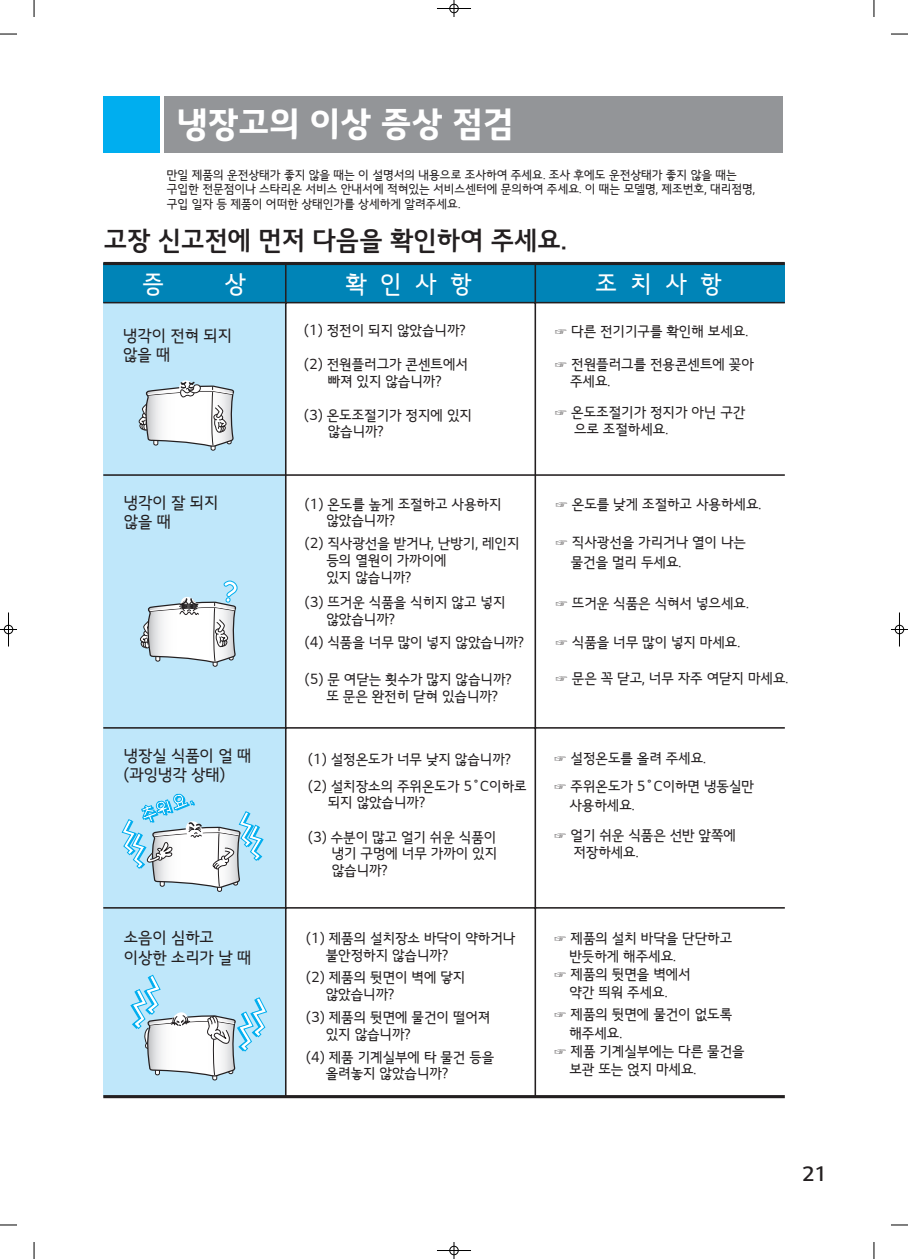
<style>
.page{position:relative;width:908px;height:1259px;background:#fff}
.page>*{position:absolute;margin:0;border:0;box-sizing:border-box;transform-origin:0 0}
.t1{font:34px "LG Sm Ha B";color:#fff}
.t2{font:26px "LG Sm Ha SB";color:#231f20}
.t3{font:24px "LG Sm Ha R";color:#fff}
.t4{font:20px "LG Sm Ha SB";color:#231f20}
.t5{font:16px/19.2px "LG Sm Ha R";color:#231f20}
.t6{font:14px/16.8px "LG Sm Ha R";color:#231f20}
.t7{font:12px/14.4px "LG Sm Ha R";color:#231f20}
</style>
<div class="page">
<div style="left:164px;top:96px;width:618px;height:57px;background:#939598"></div>
<div style="left:103px;top:96px;width:57px;height:57px;background:#00aeef"></div>
<div style="left:103px;top:263px;width:182px;height:40px;background:#0084b7"></div>
<div style="left:103px;top:303px;width:182px;height:793px;background:#bfe7fa"></div>
<div style="left:285px;top:263px;width:499px;height:40px;background:#0084b7"></div>
<hr style="left:103px;top:262px;width:681px;height:3px;background:#231f20">
<hr style="left:103px;top:474px;width:681px;height:2px;background:#231f20">
<hr style="left:103px;top:1095px;width:681px;height:3px;background:#231f20">
<hr style="left:534px;top:263px;width:2px;height:833px;background:#231f20">
<hr style="left:285px;top:263px;width:1px;height:833px;background:#231f20">
<hr style="left:103px;top:302px;width:681px;height:1px;background:#231f20">
<hr style="left:103px;top:907px;width:681px;height:1px;background:#231f20">
<hr style="left:103px;top:727px;width:681px;height:1px;background:#231f20">
<svg style="left:0;top:1224px;width:17px;height:1px"></svg>
<svg style="left:0;top:34px;width:17px;height:1px"></svg>
<svg style="left:891px;top:1224px;width:16px;height:1px"></svg>
<svg style="left:891px;top:34px;width:16px;height:1px"></svg>
<svg style="left:34px;top:1242px;width:1px;height:17px"></svg>
<svg style="left:873px;top:1242px;width:1px;height:17px"></svg>
<svg style="left:34px;top:0;width:1px;height:17px"></svg>
<svg style="left:873px;top:0;width:1px;height:17px"></svg>
<svg style="left:453px;top:0;width:1px;height:17px"></svg>
<svg style="left:453px;top:1242px;width:1px;height:17px"></svg>
<svg style="left:0;top:629px;width:17px;height:1px"></svg>
<hr style="left:437px;top:8px;width:34px;height:1px;background:#000">
<div style="left:449px;top:4px;width:9px;height:9px;border:1px solid #000;border-radius:50%"></div>
<hr style="left:437px;top:1250px;width:34px;height:1px;background:#000">
<div style="left:449px;top:1246px;width:9px;height:9px;border:1px solid #000;border-radius:50%"></div>
<hr style="left:8px;top:612px;width:1px;height:34px;background:#000">
<div style="left:4px;top:625px;width:9px;height:9px;border:1px solid #000;border-radius:50%"></div>
<hr style="left:898px;top:612px;width:1px;height:34px;background:#000">
<div style="left:894px;top:625px;width:9px;height:9px;border:1px solid #000;border-radius:50%"></div>
<svg style="left:140px;top:580px;width:98px;height:87px"></svg>
<svg style="left:138px;top:380px;width:97px;height:71px"></svg>
<svg style="left:121px;top:793px;width:142px;height:99px"></svg>
<svg style="left:130px;top:974px;width:137px;height:107px"></svg>
<h1 class="t1" style="left:177px;top:106px;width:338px">냉장고의 이상 증상 점검</h1>
<p class="t7" style="left:167px;top:168px;width:589px">만일 제품의 운전상태가 좋지 않을 때는 이 설명서의 내용으로 조사하여 주세요. 조사 후에도 운전상태가 좋지 않을 때는 구입한 전문점이나 스타리온 서비스 안내서에 적혀있는 서비스센터에 문의하여 주세요. 이 때는 모델명, 제조번호, 대리점명, 구입 일자 등 제품이 어떠한 상태인가를 상세하게 알려주세요.</p>
<h2 class="t2" style="left:104px;top:226px;width:464px">고장 신고전에 먼저 다음을 확인하여 주세요.</h2>
<h3 class="t3" style="left:345px;top:271px;width:127px">확 인 사 항</h3>
<h3 class="t3" style="left:595px;top:271px;width:127px">조 치 사 항</h3>
<h3 class="t3" style="left:142px;top:271px;width:23px">증</h3>
<h3 class="t3" style="left:224px;top:271px;width:23px">상</h3>
<p class="t5" style="left:123px;top:326px;width:110px">냉각이 전혀 되지 않을 때</p>
<p class="t6" style="left:304px;top:322px;width:163px">(1) 정전이 되지 않았습니까?</p>
<p class="t6" style="left:554px;top:323px;width:195px">☞ 다른 전기기구를 확인해 보세요.</p>
<p class="t6" style="left:570px;top:357px;width:185px;text-indent:-16px">☞ 전원플러그를 전용콘센트에 꽂아 주세요.</p>
<p class="t6" style="left:304px;top:356px;width:165px;text-align:center">(2) 전원플러그가 콘센트에서 빠져 있지 않습니까?</p>
<p class="t6" style="left:327px;top:407px;width:146px;text-indent:-24px">(3) 온도조절기가 정지에 있지 않습니까?</p>
<p class="t6" style="left:573px;top:405px;width:173px;text-indent:-20px">☞ 온도조절기가 정지가 아닌 구간 으로 조절하세요.</p>
<p class="t5" style="left:124px;top:493px;width:96px">냉각이 잘 되지 않을 때</p>
<p class="t6" style="left:326px;top:496px;width:176px;text-indent:-22px">(1) 온도를 높게 조절하고 사용하지 않았습니까?</p>
<p class="t6" style="left:326px;top:535px;width:194px;text-indent:-22px">(2) 직사광선을 받거나, 난방기, 레인지 등의 열원이 가까이에<br>있지 않습니까?</p>
<p class="t6" style="left:326px;top:594px;width:180px;text-indent:-22px">(3) 뜨거운 식품을 식히지 않고 넣지 않았습니까?</p>
<p class="t6" style="left:305px;top:634px;width:221px">(4) 식품을 너무 많이 넣지 않았습니까?</p>
<p class="t6" style="left:305px;top:671px;width:208px;text-align:center">(5) 문 여닫는 횟수가 많지 않습니까? 또 문은 완전히 닫혀 있습니까?</p>
<p class="t6" style="left:555px;top:496px;width:207px">☞ 온도를 낮게 조절하고 사용하세요.</p>
<p class="t6" style="left:570px;top:533px;width:177px;line-height:19.4px;text-indent:-16px">☞ 직사광선을 가리거나 열이 나는 물건을 멀리 두세요.</p>
<p class="t6" style="left:555px;top:595px;width:195px">☞ 뜨거운 식품은 식혀서 넣으세요.</p>
<p class="t6" style="left:555px;top:634px;width:186px">☞ 식품을 너무 많이 넣지 마세요.</p>
<p class="t6" style="left:555px;top:670px;width:234px">☞ 문은 꼭 닫고, 너무 자주 여닫지 마세요.</p>
<p class="t5" style="left:124px;top:746px;width:129px">냉장실 식품이 얼 때 (과잉냉각 상태)</p>
<p class="t6" style="left:308px;top:746px;width:220px;line-height:26.6px">(1) 설정온도가 너무 낮지 않습니까? (2) 설치장소의 주위온도가 5˚C이하로</p>
<p class="t6" style="left:327px;top:794px;width:99px">되지 않았습니까?</p>
<p class="t6" style="left:553px;top:745px;width:202px;line-height:27.2px">☞ 설정온도를 올려 주세요.<br>☞ 주위온도가 5˚C이하면 냉동실만</p>
<p class="t6" style="left:569px;top:797px;width:67px">사용하세요.</p>
<p class="t6" style="left:331px;top:829px;width:167px;text-align:justify;text-indent:-24px">(3) 수분이 많고 얼기 쉬운 식품이 냉기 구멍에 너무 가까이 있지 않습니까?</p>
<p class="t6" style="left:573px;top:827px;width:164px;text-indent:-20px">☞ 얼기 쉬운 식품은 선반 앞쪽에 저장하세요.</p>
<p class="t5" style="left:124px;top:929px;width:129px">소음이 심하고 이상한 소리가 날 때</p>
<p class="t6" style="left:325px;top:930px;width:191px;text-indent:-20px">(1) 제품의 설치장소 바닥이 약하거나 불안정하지 않습니까?</p>
<p class="t6" style="left:325px;top:969px;width:141px;text-indent:-20px">(2) 제품의 뒷면이 벽에 닿지 않았습니까?</p>
<p class="t6" style="left:325px;top:1009px;width:166px;text-indent:-20px">(3) 제품의 뒷면에 물건이 떨어져 있지 않습니까?</p>
<p class="t6" style="left:325px;top:1049px;width:170px;text-indent:-20px">(4) 제품 기계실부에 타 물건 등을 올려놓지 않았습니까?</p>
<p class="t6" style="left:553px;top:930px;width:180px">☞ 제품의 설치 바닥을 단단하고</p>
<p class="t6" style="left:569px;top:948px;width:108px">반듯하게 해주세요.</p>
<p class="t6" style="left:553px;top:966px;width:138px">☞ 제품의 뒷면을 벽에서</p>
<p class="t6" style="left:569px;top:984px;width:99px">약간 띄워 주세요.</p>
<p class="t6" style="left:553px;top:1006px;width:180px">☞ 제품의 뒷면에 물건이 없도록</p>
<p class="t6" style="left:569px;top:1024px;width:54px">해주세요.</p>
<p class="t6" style="left:553px;top:1042px;width:192px">☞ 제품 기계실부에는 다른 물건을</p>
<p class="t6" style="left:569px;top:1060px;width:128px">보관 또는 얹지 마세요.</p>
<h3 class="t4" style="left:801px;top:1164px;width:26px">21</h3>
</div>
